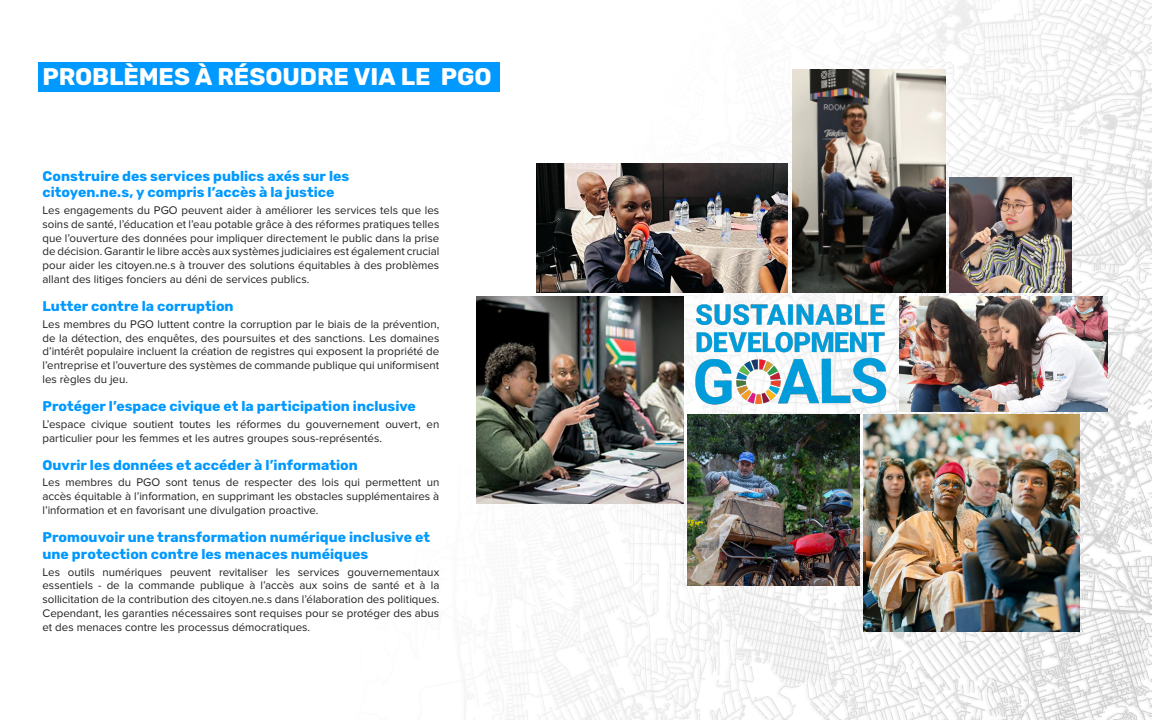
<style>
.page{position:relative;width:1152px;height:720px;background:#fff}
.page>*{position:absolute;margin:0;border:0;box-sizing:border-box;transform-origin:0 0}
.t1{font:700 24px "Rubik";letter-spacing:-.005em;color:#fff}
.t2{font:700 14px/16.8px "Rubik";color:#09f}
.t3{font:11.5px/13.8px "Proxima Nova";color:#231f20;text-align:justify}
</style>
<div class="page">
<img style="left:38px;top:0;width:1114px;height:720px">
<div style="left:38px;top:62px;width:461px;height:29px;background:#09f"></div>
<img style="left:476px;top:297px;width:208px;height:207px">
<img style="left:688px;top:414px;width:171px;height:172px">
<img style="left:864px;top:415px;width:216px;height:216px">
<img style="left:688px;top:297px;width:207px;height:115px">
<img style="left:950px;top:178px;width:122px;height:115px">
<img style="left:536px;top:163px;width:252px;height:130px">
<img style="left:899px;top:297px;width:208px;height:115px">
<img style="left:792px;top:70px;width:154px;height:223px">
<p class="t1" style="left:43px;top:62px;width:451px">PROBLÈMES À RÉSOUDRE VIA LE PGO</p>
<p class="t2" style="left:43px;top:168px;width:308px">Construire des services publics axés sur les citoyen.ne.s, y compris l’accès à la justice</p>
<p class="t3" style="left:43px;top:204px;width:398px">Les engagements du PGO peuvent aider à améliorer les services tels que les soins de santé, l’éducation et l’eau potable grâce à des réformes pratiques telles que l’ouverture des données pour impliquer directement le public dans la prise de décision. Garantir le libre accès aux systèmes judiciaires est également crucial pour aider les citoyen.ne.s à trouver des solutions équitables à des problèmes allant des litiges fonciers au déni de services publics.</p>
<p class="t2" style="left:43px;top:298px;width:193px">Lutter contre la corruption</p>
<p class="t3" style="left:43px;top:317px;width:398px">Les membres du PGO luttent contre la corruption par le biais de la prévention, de la détection, des enquêtes, des poursuites et des sanctions. Les domaines d’intérêt populaire incluent la création de registres qui exposent la propriété de l’entreprise et l’ouverture des systèmes de commande publique qui uniformisent les règles du jeu.</p>
<p class="t2" style="left:43px;top:398px;width:375px">Protéger l’espace civique et la participation inclusive</p>
<p class="t3" style="left:43px;top:417px;width:398px">L’espace civique soutient toutes les réformes du gouvernement ouvert, en particulier pour les femmes et les autres groupes sous-représentés.</p>
<p class="t2" style="left:43px;top:457px;width:317px">Ouvrir les données et accéder à l’information</p>
<p class="t3" style="left:43px;top:476px;width:398px">Les membres du PGO sont tenus de respecter des lois qui permettent un accès équitable à l’information, en supprimant les obstacles supplémentaires à l’information et en favorisant une divulgation proactive.</p>
<p class="t2" style="left:43px;top:529px;width:389px">Promouvoir une transformation numérique inclusive et une protection contre les menaces numéiques</p>
<p class="t3" style="left:43px;top:565px;width:398px">Les outils numériques peuvent revitaliser les services gouvernementaux essentiels - de la commande publique à l’accès aux soins de santé et à la sollicitation de la contribution des citoyen.ne.s dans l’élaboration des politiques.<br>Cependant, les garanties nécessaires sont requises pour se protéger des abus et des menaces contre les processus démocratiques.</p>
</div>
